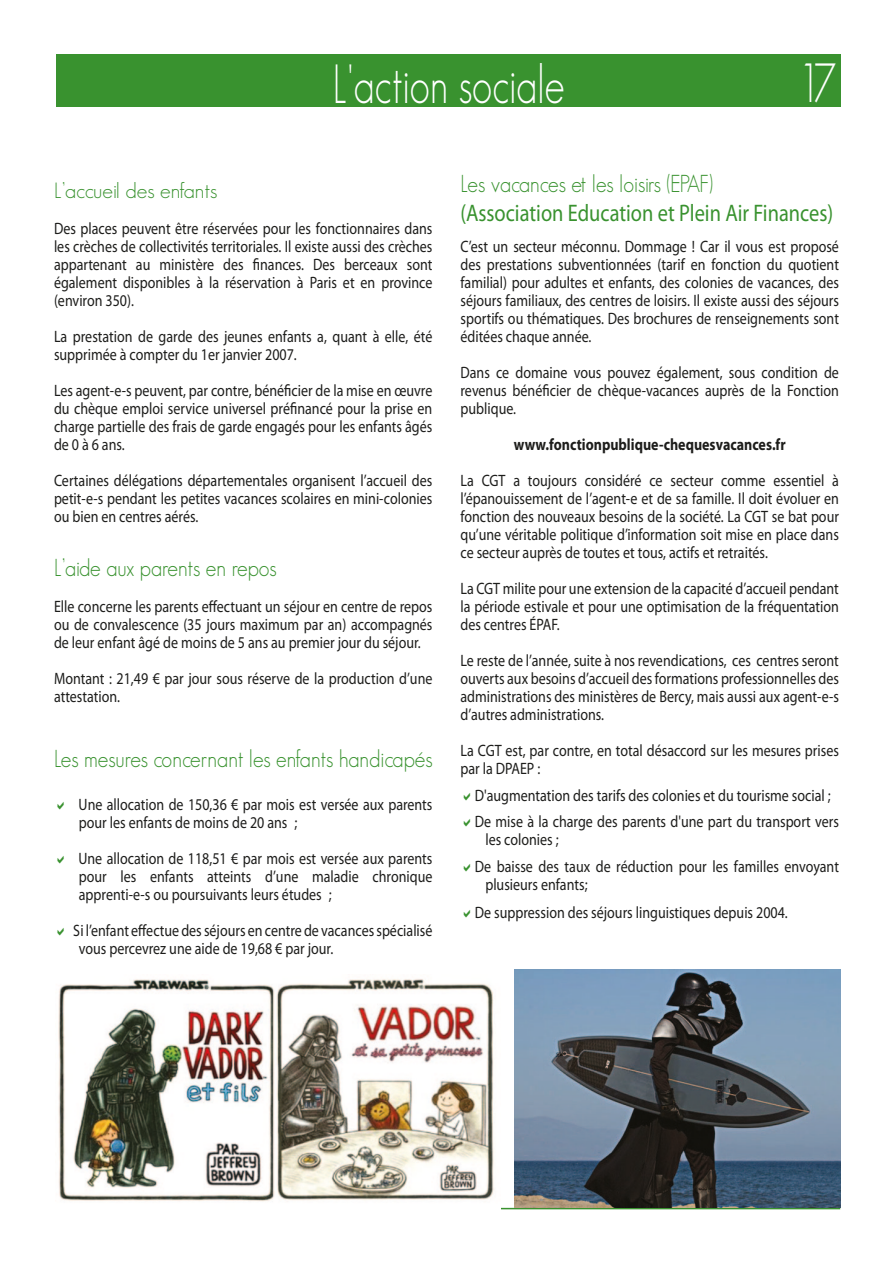
<style>
.page{position:relative;width:893px;height:1263px;background:#fff}
.page>*{position:absolute;margin:0;border:0;box-sizing:border-box;transform-origin:0 0}
.times{font:300 54px "Geosans";color:#fff;scale:.75 1}
.Normal_e{font:300 24px "Geosans";color:#39922f;scale:.9 1}
.Normal_e-2{font:24px "Myriad Pro";color:#39922f;scale:.85 1}
.Normal_e-3{font:300 21.6px "Geosans";color:#39922f}
.Normal_e-4{font:16.5px/18px "Myriad Pro";color:#1d1d1b;text-align:justify;scale:.85 1}
.Normal_e-5{font:700 16.5px "Myriad Pro";color:#1d1d1b;scale:.85 1}
</style>
<div class="page">
<div style="left:56px;top:54px;width:785px;height:53px;background:#39922f"></div>
<hr style="left:55px;top:1208px;width:785px;height:1px;background:#39922f">
<img style="left:514px;top:970px;width:326px;height:238px">
<img style="left:55px;top:979px;width:446px;height:230px">
<p class="times" style="left:333px;top:54px;width:311px">L'action sociale</p>
<p class="times" style="left:798px;top:53px;width:53px">17</p>
<p class="Normal_e-3" style="left:54px;top:178px;width:165px">L’accueil des enfants</p>
<p class="Normal_e-4" style="left:54px;top:219px;width:447px">Des places peuvent être réservées pour les fonctionnaires dans les crèches de collectivités territoriales. Il existe aussi des crèches appartenant au ministère des finances. Des berceaux sont également disponibles à la réservation à Paris et en province (environ 350).</p>
<p class="Normal_e-4" style="left:54px;top:327px;width:447px">La prestation de garde des jeunes enfants a, quant à elle, été supprimée à compter du 1er janvier 2007.</p>
<p class="Normal_e-4" style="left:54px;top:381px;width:447px">Les agent-e-s peuvent, par contre, bénéficier de la mise en œuvre du chèque emploi service universel préfinancé pour la prise en charge partielle des frais de garde engagés pour les enfants âgés de 0 à 6 ans.</p>
<p class="Normal_e-4" style="left:54px;top:471px;width:447px">Certaines délégations départementales organisent l’accueil des petit-e-s pendant les petites vacances scolaires en mini-colonies ou bien en centres aérés.</p>
<p class="Normal_e" style="left:54px;top:554px;width:249px">L’aide aux parents en repos</p>
<p class="Normal_e-4" style="left:54px;top:597px;width:447px">Elle concerne les parents effectuant un séjour en centre de repos ou de convalescence (35 jours maximum par an) accompagnés de leur enfant âgé de moins de 5 ans au premier jour du séjour.</p>
<p class="Normal_e-4" style="left:54px;top:669px;width:447px">Montant : 21,49 € par jour sous réserve de la production d’une attestation.</p>
<p class="Normal_e" style="left:54px;top:745px;width:422px">Les mesures concernant les enfants handicapés</p>
<p class="Normal_e-4" style="left:78px;top:795px;width:418px">Une allocation de 150,36 € par mois est versée aux parents pour les enfants de moins de 20 ans ;</p>
<p class="Normal_e-4" style="left:78px;top:849px;width:418px">Une allocation de 118,51 € par mois est versée aux parents pour les enfants atteints d’une maladie chronique apprenti-e-s ou poursuivants leurs études ;</p>
<p class="Normal_e-4" style="left:79px;top:921px;width:418px;text-indent:-6px">Si l’enfant effectue des séjours en centre de vacances spécialisé vous percevrez une aide de 19,68 € par jour.</p>
<p class="Normal_e" style="left:460px;top:170px;width:282px">Les vacances et les loisirs (EPAF)</p>
<p class="Normal_e-2" style="left:460px;top:198px;width:440px">(Association Education et Plein Air Finances)</p>
<p class="Normal_e-4" style="left:460px;top:237px;width:447px">C’est un secteur méconnu. Dommage ! Car il vous est proposé des prestations subventionnées (tarif en fonction du quotient familial) pour adultes et enfants, des colonies de vacances, des séjours familiaux, des centres de loisirs. Il existe aussi des séjours sportifs ou thématiques. Des brochures de renseignements sont éditées chaque année.</p>
<p class="Normal_e-4" style="left:460px;top:363px;width:447px">Dans ce domaine vous pouvez également, sous condition de revenus bénéficier de chèque-vacances auprès de la Fonction publique.</p>
<p class="Normal_e-5" style="left:514px;top:434px;width:321px">www.fonctionpublique-chequesvacances.fr</p>
<p class="Normal_e-4" style="left:460px;top:471px;width:447px">La CGT a toujours considéré ce secteur comme essentiel à l’épanouissement de l’agent-e et de sa famille. Il doit évoluer en fonction des nouveaux besoins de la société. La CGT se bat pour qu’une véritable politique d’information soit mise en place dans ce secteur auprès de toutes et tous, actifs et retraités.</p>
<p class="Normal_e-4" style="left:460px;top:579px;width:447px">La CGT milite pour une extension de la capacité d’accueil pendant la période estivale et pour une optimisation de la fréquentation des centres ÉPAF.</p>
<p class="Normal_e-4" style="left:460px;top:651px;width:447px">Le reste de l’année, suite à nos revendications, ces centres seront ouverts aux besoins d’accueil des formations professionnelles des administrations des ministères de Bercy, mais aussi aux agent-e-s d’autres administrations.</p>
<p class="Normal_e-4" style="left:460px;top:741px;width:447px">La CGT est, par contre, en total désaccord sur les mesures prises par la DPAEP :</p>
<p class="Normal_e-4" style="left:475px;top:786px;width:420px">D'augmentation des tarifs des colonies et du tourisme social ;</p>
<p class="Normal_e-4" style="left:485px;top:812px;width:417px;text-indent:-11px">De mise à la charge des parents d'une part du transport vers les colonies ;</p>
<p class="Normal_e-4" style="left:485px;top:857px;width:418px;text-indent:-11px">De baisse des taux de réduction pour les familles envoyant plusieurs enfants;</p>
<p class="Normal_e-4" style="left:475px;top:903px;width:370px">De suppression des séjours linguistiques depuis 2004.</p>
</div>
